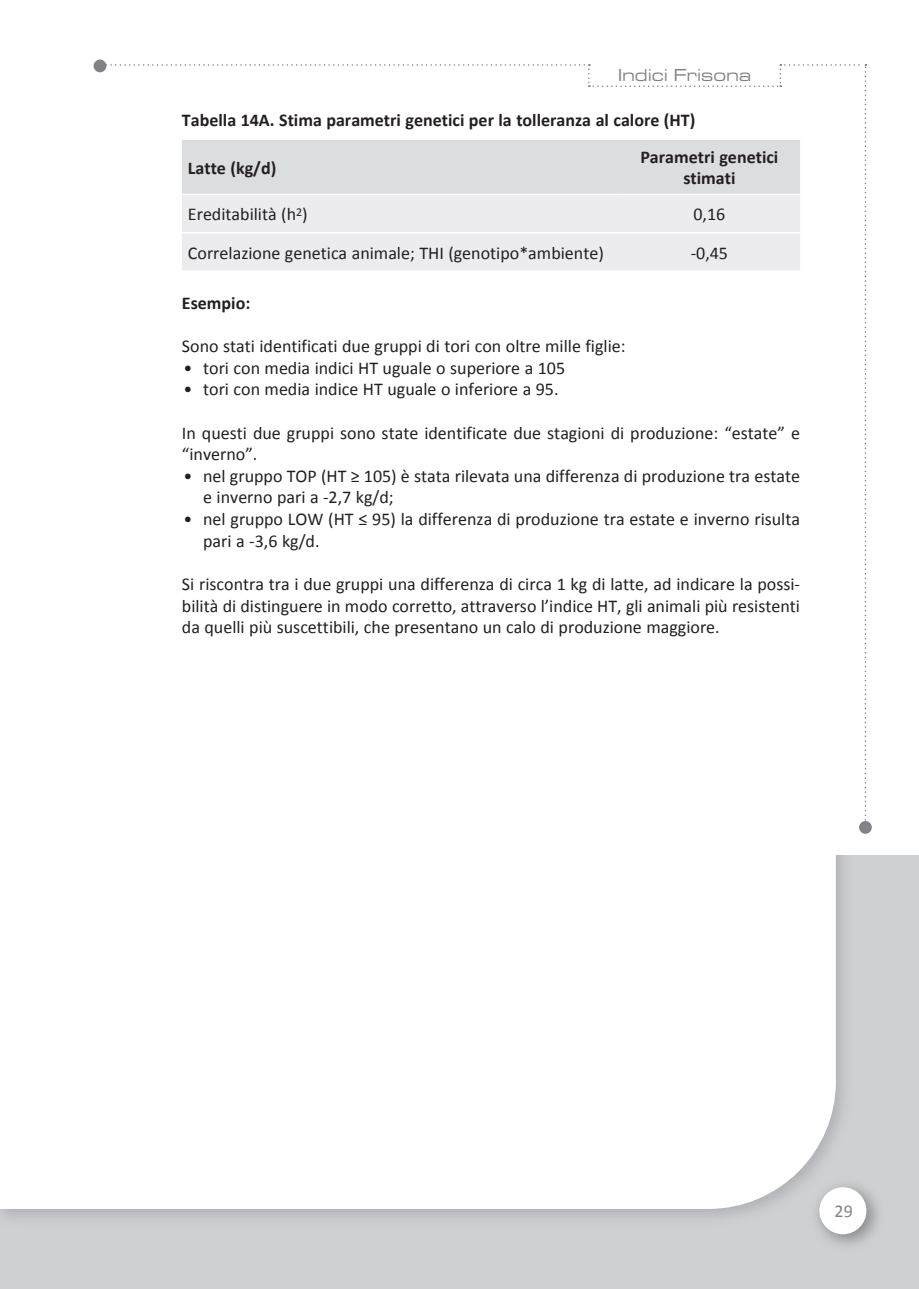
<style>
.page{position:relative;width:919px;height:1289px;background:#fff}
.page>*{position:absolute;margin:0;border:0;box-sizing:border-box;transform-origin:0 0}
.rientro7{font:18px/21.6px "Calibri";color:#231f20}
.rientro7-1{font:18px/21.6px "Calibri";color:#231f20}
.rientro7-2{font:700 18px "Calibri";color:#231f20}
.Normale{font:700 18px/21.6px "Calibri";color:#231f20;text-align:center}
.t1{font:500 expanded 18px "Microgramma DOT";letter-spacing:.05em;color:#808285}
.Normale-2{font:18px "Calibri";color:#231f20}
.t2{font:18px "Calibri";color:#808285}
</style>
<div class="page">
<div style="left:0;top:842px;width:918px;height:446px;background:#cfd0d2"></div>
<img style="left:822px;top:1186px;width:56px;height:59px">
<div style="left:819px;top:1187px;width:47px;height:47px;background:#fff;border-radius:50%"></div>
<img style="left:0;top:854px;width:858px;height:378px">
<div style="left:0;top:854px;width:835px;height:354px;background:#fff"></div>
<div style="left:0;top:0;width:918px;height:854px;background:#fff"></div>
<div style="left:94px;top:60px;width:12px;height:12px;background:#808285;border-radius:50%"></div>
<div style="left:859px;top:821px;width:12px;height:12px;background:#808285;border-radius:50%"></div>
<svg style="left:100px;top:64px;width:766px;height:766px"></svg>
<div style="left:182px;top:195px;width:618px;height:75px;background:#ececee"></div>
<hr style="left:182px;top:138px;width:436px;height:2px;background:#fff">
<hr style="left:618px;top:138px;width:182px;height:2px;background:#fff">
<hr style="left:182px;top:194px;width:436px;height:1px;background:#fff">
<hr style="left:618px;top:194px;width:182px;height:1px;background:#fff">
<hr style="left:182px;top:232px;width:436px;height:1px;background:#fff">
<hr style="left:618px;top:232px;width:182px;height:1px;background:#fff">
<hr style="left:182px;top:270px;width:436px;height:2px;background:#fff">
<hr style="left:618px;top:270px;width:182px;height:2px;background:#fff">
<p class="t1" style="left:618px;top:63px;width:134px">Indici Frisona</p>
<p class="rientro7-2" style="left:182px;top:108px;width:515px">Tabella 14A. Stima parametri genetici per la tolleranza al calore (HT)</p>
<p class="rientro7-2" style="left:188px;top:156px;width:90px">Latte (kg/d)</p>
<p class="Normale" style="left:640px;top:145px;width:139px">Parametri genetici stimati</p>
<p class="rientro7" style="left:188px;top:203px;width:121px">Ereditabilità (h<sup>2</sup>)</p>
<p class="Normale-2" style="left:693px;top:203px;width:33px">0,16</p>
<p class="rientro7" style="left:188px;top:241px;width:417px">Correlazione genetica animale; THI (genotipo*ambiente)</p>
<p class="Normale-2" style="left:690px;top:241px;width:39px">-0,45</p>
<p class="rientro7-2" style="left:182px;top:292px;width:70px">Esempio:</p>
<p class="rientro7" style="left:182px;top:334px;width:445px">Sono stati identificati due gruppi di tori con oltre mille figlie:</p>
<p class="rientro7-1" style="left:184px;top:356px;width:383px">• tori con media indici HT uguale o superiore a 105</p>
<p class="rientro7-1" style="left:184px;top:378px;width:376px">• tori con media indice HT uguale o inferiore a 95.</p>
<p class="rientro7" style="left:182px;top:421px;width:619px">In questi due gruppi sono state identificate due stagioni di produzione: “estate” e “inverno”.</p>
<p class="rientro7-1" style="left:203px;top:464px;width:598px;text-indent:-20px">• nel gruppo TOP (HT ≥ 105) è stata rilevata una differenza di produzione tra estate e inverno pari a -2,7 kg/d;</p>
<p class="rientro7-1" style="left:203px;top:507px;width:598px;text-indent:-20px">• nel gruppo LOW (HT ≤ 95) la differenza di produzione tra estate e inverno risulta pari a -3,6 kg/d.</p>
<p class="rientro7" style="left:182px;top:572px;width:619px;text-align:justify">Si riscontra tra i due gruppi una differenza di circa 1 kg di latte, ad indicare la possi&shy;bilità di distinguere in modo corretto, attraverso l’indice HT, gli animali più resistenti da quelli più suscettibili, che presentano un calo di produzione maggiore.</p>
<p class="t2" style="left:834px;top:1200px;width:20px">29</p>
</div>
